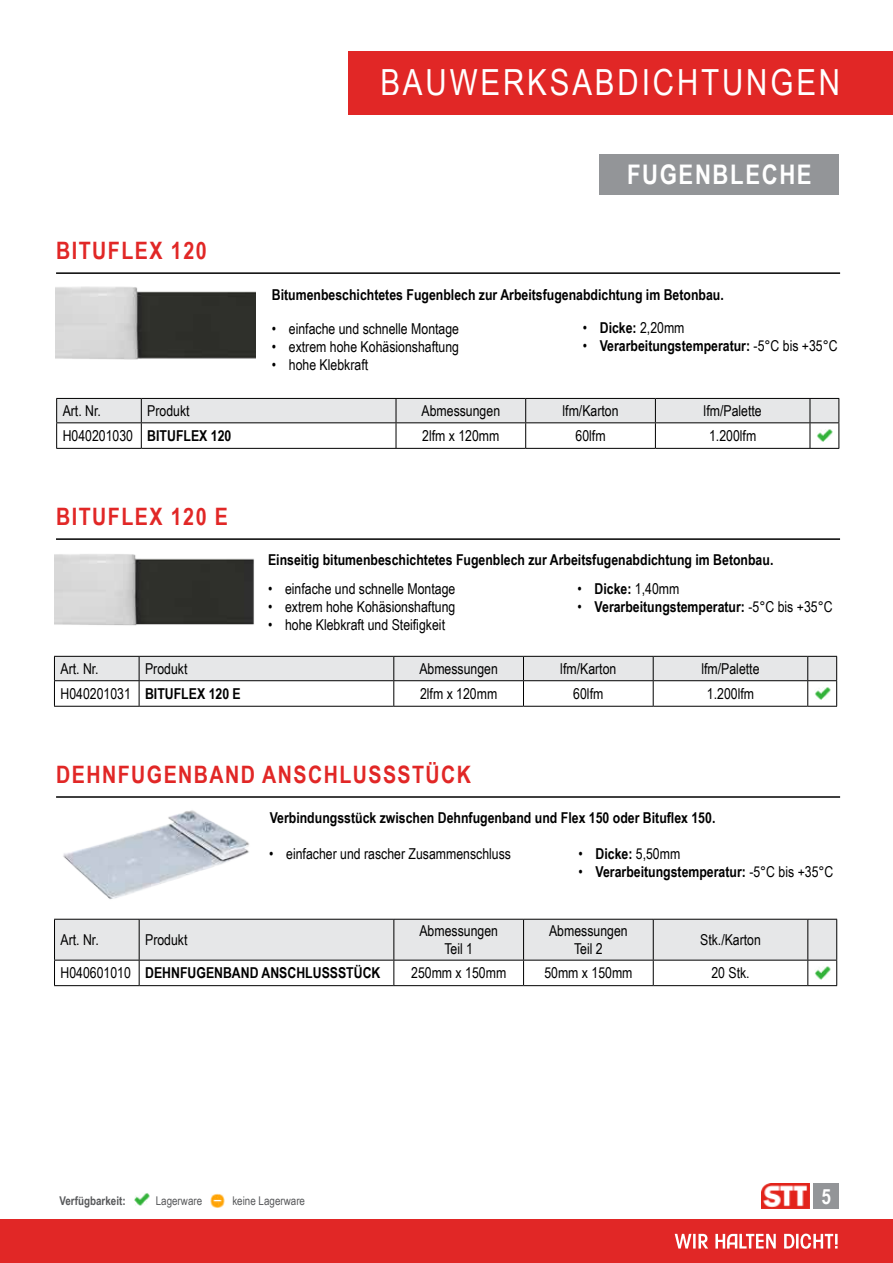
<style>
.page{position:relative;width:893px;height:1263px;background:#fff}
.page>*{position:absolute;margin:0;border:0;box-sizing:border-box;transform-origin:0 0}
.t1{font:36px "Arial Narrow";letter-spacing:.08em;color:#fff}
.t2{font:700 27px "Arial Narrow";color:#fff}
.t3{font:700 24px "Arial Narrow";letter-spacing:.06em;color:#e12726}
.t4{font:700 21px "Arial Narrow";color:#fff}
.t5{font:15px/18px "Arial Narrow";color:#000;text-align:center}
.t6{font:700 15px "Arial Narrow";color:#000}
.t7{font:12px "Arial Narrow";color:#58595b}
.t8{font:700 12px "Arial Narrow";color:#58595b}
.s1{font-weight:700}
.s2{font-weight:400}
</style>
<div class="page">
<div style="left:0;top:1219px;width:893px;height:44px;background:#e12726"></div>
<svg style="left:675px;top:1233px;width:162px;height:16px"></svg>
<img style="left:762px;top:1183px;width:48px;height:26px">
<div style="left:813px;top:1183px;width:26px;height:26px;background:#939598"></div>
<img style="left:134px;top:1193px;width:16px;height:13px">
<img style="left:210px;top:1193px;width:15px;height:15px">
<div style="left:349px;top:51px;width:544px;height:63px;background:#e12726"></div>
<hr style="left:56px;top:796px;width:784px;height:2px;background:#000">
<img style="left:63px;top:810px;width:186px;height:89px">
<svg style="left:54px;top:919px;width:783px;height:67px"></svg>
<hr style="left:836px;top:919px;width:1px;height:41px;background:#000">
<img style="left:814px;top:966px;width:19px;height:13px">
<div style="left:599px;top:154px;width:240px;height:41px;background:#939598"></div>
<hr style="left:56px;top:272px;width:784px;height:2px;background:#000">
<img style="left:55px;top:273px;width:200px;height:87px">
<svg style="left:56px;top:398px;width:783px;height:51px"></svg>
<img style="left:816px;top:429px;width:19px;height:13px">
<hr style="left:56px;top:538px;width:784px;height:2px;background:#000">
<img style="left:54px;top:554px;width:200px;height:72px">
<svg style="left:54px;top:656px;width:783px;height:51px"></svg>
<img style="left:814px;top:687px;width:18px;height:13px">
<h1 class="t1" style="left:380px;top:56px;width:461px">BAUWERKSABDICHTUNGEN</h1>
<h3 class="t3" style="left:56px;top:232px;width:152px">BITUFLEX 120</h3>
<h2 class="t2" style="left:627px;top:154px;width:33px">FUGEN</h2>
<h2 class="t2" style="left:713px;top:154px;width:50px">BLECHE</h2>
<p class="t6" style="left:272px;top:283px;width:453px">Bitumenbeschichtetes Fugenblech zur Arbeitsfugenabdichtung im Betonbau.</p>
<p class="t5" style="left:583px;top:319px;width:103px">• <span class="s1">Dicke:</span> 2,20mm</p>
<p class="t6" style="left:583px;top:335px;width:256px"><span class="s2">•</span> Verarbeitungstemperatur: <span class="s2">-5°C bis +35°C</span></p>
<p class="t5" style="left:272px;top:319px;width:189px">• einfache und schnelle Montage</p>
<p class="t5" style="left:272px;top:337px;width:189px">• extrem hohe Kohäsionshaftung</p>
<p class="t5" style="left:272px;top:355px;width:98px">• hohe Klebkraft</p>
<p class="t5" style="left:63px;top:401px;width:40px">Art. Nr.</p>
<p class="t5" style="left:147px;top:401px;width:44px">Produkt</p>
<p class="t5" style="left:422px;top:401px;width:80px">Abmessungen</p>
<p class="t5" style="left:562px;top:401px;width:58px">lfm/Karton</p>
<p class="t5" style="left:704px;top:401px;width:60px">lfm/Palette</p>
<p class="t6" style="left:63px;top:424px;width:170px"><span class="s2">H040201030</span> BITU FLEX 120</p>
<p class="t5" style="left:422px;top:426px;width:79px">2lfm x 120mm</p>
<p class="t5" style="left:575px;top:426px;width:32px">60lfm</p>
<p class="t5" style="left:709px;top:426px;width:49px">1.200lfm</p>
<h3 class="t3" style="left:56px;top:498px;width:171px">BITUFLEX 120 E</h3>
<p class="t6" style="left:268px;top:549px;width:507px">Einseitig bitumenbeschichtetes Fugenblech zur Arbeitsfugenabdichtung im Betonbau.</p>
<p class="t5" style="left:578px;top:579px;width:103px">• <span class="s1">Dicke:</span> 1,40mm</p>
<p class="t6" style="left:578px;top:595px;width:256px"><span class="s2">•</span> Verarbeitungstemperatur: <span class="s2">-5°C bis +35°C</span></p>
<p class="t5" style="left:268px;top:579px;width:189px">• einfache und schnelle Montage</p>
<p class="t5" style="left:268px;top:597px;width:189px">• extrem hohe Kohäsionshaftung</p>
<p class="t5" style="left:268px;top:615px;width:179px">• hohe Klebkraft und Steifigkeit</p>
<p class="t5" style="left:60px;top:659px;width:40px">Art. Nr.</p>
<p class="t5" style="left:145px;top:659px;width:44px">Produkt</p>
<p class="t5" style="left:419px;top:659px;width:80px">Abmessungen</p>
<p class="t5" style="left:560px;top:659px;width:58px">lfm/Karton</p>
<p class="t5" style="left:701px;top:659px;width:60px">lfm/Palette</p>
<p class="t6" style="left:60px;top:682px;width:180px"><span class="s2">H040201031</span> BITUFLEX 120 E</p>
<p class="t5" style="left:420px;top:684px;width:79px">2lfm x 120mm</p>
<p class="t5" style="left:573px;top:684px;width:32px">60lfm</p>
<p class="t5" style="left:707px;top:684px;width:49px">1.200lfm</p>
<h3 class="t3" style="left:56px;top:756px;width:16px">DEHN</h3>
<h3 class="t3" style="left:118px;top:756px;width:30px">FUGEN</h3>
<h3 class="t3" style="left:194px;top:756px;width:32px">BAND</h3>
<h3 class="t3" style="left:262px;top:756px;width:16px">ANSCH</h3>
<h3 class="t3" style="left:339px;top:756px;width:29px">LUSSST</h3>
<h3 class="t3" style="left:426px;top:756px;width:32px">ÜCK</h3>
<p class="t6" style="left:270px;top:807px;width:447px">Verbindungsstück zwischen Dehnfugenband und Flex 150 oder Bituflex 150.</p>
<p class="t5" style="left:269px;top:844px;width:243px">• einfacher und rascher Zusammenschluss</p>
<p class="t5" style="left:578px;top:844px;width:103px">• <span class="s1">Dicke:</span> 5,50mm</p>
<p class="t6" style="left:578px;top:860px;width:256px"><span class="s2">•</span> Verarbeitungstemperatur: <span class="s2">-5°C bis +35°C</span></p>
<p class="t5" style="left:61px;top:930px;width:40px">Art. Nr.</p>
<p class="t5" style="left:145px;top:930px;width:44px">Produkt</p>
<p class="t5" style="left:419px;top:921px;width:80px">Abmessungen<br>Teil 1</p>
<p class="t5" style="left:549px;top:921px;width:80px">Abmessungen<br>Teil 2</p>
<p class="t5" style="left:700px;top:930px;width:62px">Stk./Karton</p>
<p class="t5" style="left:61px;top:963px;width:94px">H040601010 <span class="s1">DEHN</span></p>
<p class="t6" style="left:180px;top:962px;width:17px">FUGEN</p>
<p class="t6" style="left:223px;top:962px;width:19px">BAND</p>
<p class="t6" style="left:262px;top:962px;width:10px">ANSCH</p>
<p class="t6" style="left:305px;top:962px;width:17px">LUSSST</p>
<p class="t6" style="left:354px;top:962px;width:19px">ÜCK</p>
<p class="t5" style="left:411px;top:963px;width:97px">250mm x 150mm</p>
<p class="t5" style="left:544px;top:963px;width:90px">50mm x 150mm</p>
<p class="t5" style="left:711px;top:963px;width:40px">20 Stk.</p>
<p class="t8" style="left:59px;top:1191px;width:68px">Verfügbarkeit:</p>
<p class="t7" style="left:156px;top:1191px;width:48px">Lagerware</p>
<p class="t7" style="left:232px;top:1191px;width:74px">keine Lagerware</p>
<h3 class="t4" style="left:821px;top:1180px;width:11px">5</h3>
</div>
